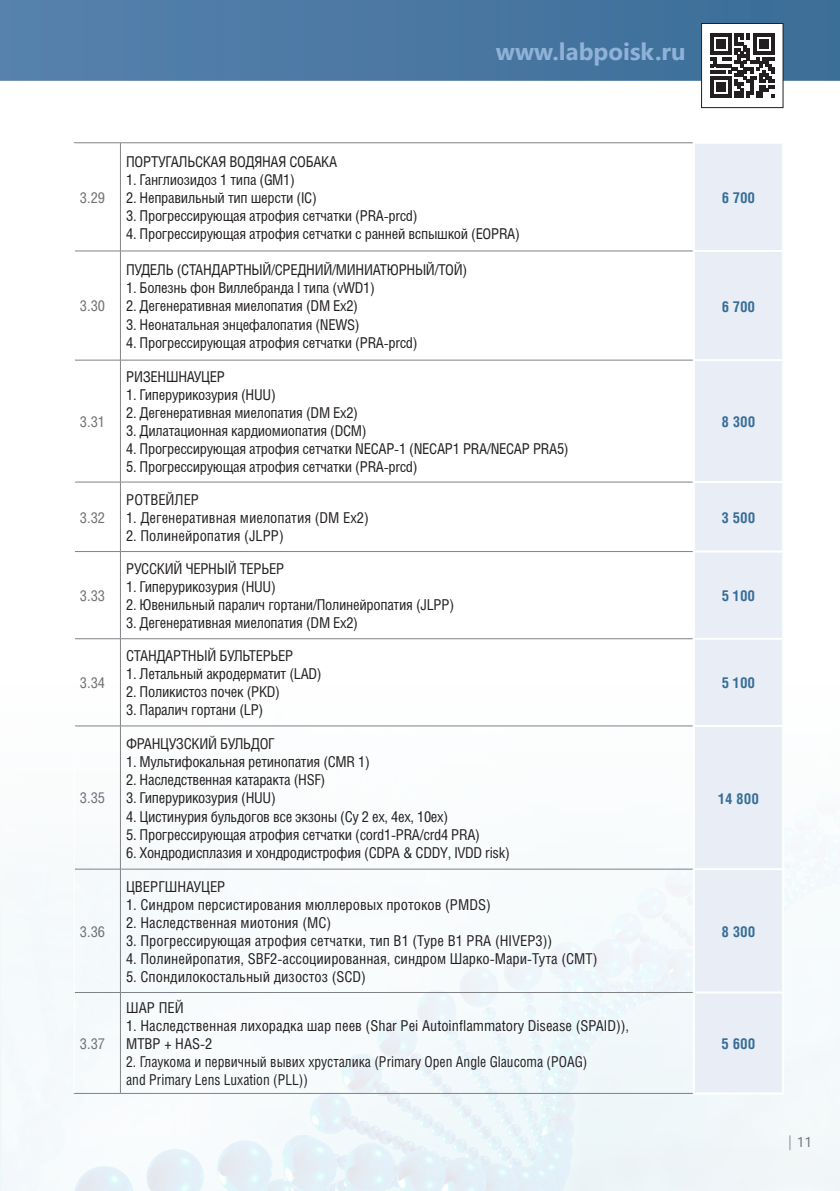
<style>
.page{position:relative;width:840px;height:1191px;background:#fff}
.page>*{position:absolute;margin:0;border:0;box-sizing:border-box;transform-origin:0 0}
.t1{font:700 24px "Segoe UI";color:#90b2d9}
.t2{font:15px "Helios Cond";letter-spacing:-.02em;color:#231f20}
.t3{font:15px "Helios Cond C";letter-spacing:-.02em;color:#231f20}
.t4{font:15px/18px "Helios Cond C";color:#231f20}
.t5{font:15px/18px "Helios Cond C";color:#231f20;scale:.94 1}
.t6{font:700 15px "Helios Cond C";color:#376d96}
.t7{font:15px "Helios Cond C";color:#6f7073}
.t8{font:14px "Segoe UI";color:#6f7073}
.s1{font-family:"Pragmatica C";font-style:italic}
</style>
<div class="page">
<img style="left:0;top:726px;width:839px;height:465px">
<svg style="left:0;top:0;width:839px;height:81px;background:#4a78a3"></svg>
<div style="left:701px;top:23px;width:81px;height:85px;background:#fff"></div>
<div style="left:701px;top:23px;width:81px;height:85px;border:1px solid #231f20"></div>
<svg style="left:710px;top:33px;width:64px;height:65px"></svg>
<div style="left:694px;top:144px;width:87px;height:948px;background:#e9eef6"></div>
<hr style="left:74px;top:142px;width:46px;height:1px;background:#808285">
<hr style="left:75px;top:251px;width:45px;height:1px;background:#808285">
<hr style="left:75px;top:551px;width:45px;height:1px;background:#808285">
<hr style="left:75px;top:638px;width:45px;height:1px;background:#808285">
<hr style="left:75px;top:725px;width:45px;height:1px;background:#808285">
<hr style="left:75px;top:868px;width:45px;height:1px;background:#808285">
<hr style="left:75px;top:360px;width:45px;height:1px;background:#808285">
<hr style="left:75px;top:482px;width:45px;height:1px;background:#808285">
<hr style="left:75px;top:992px;width:45px;height:1px;background:#808285">
<hr style="left:74px;top:1093px;width:46px;height:1px;background:#808285">
<hr style="left:120px;top:482px;width:1px;height:69px;background:#808285">
<hr style="left:120px;top:552px;width:1px;height:86px;background:#808285">
<hr style="left:120px;top:639px;width:1px;height:86px;background:#808285">
<hr style="left:120px;top:143px;width:1px;height:108px;background:#808285">
<hr style="left:120px;top:726px;width:1px;height:143px;background:#808285">
<hr style="left:120px;top:251px;width:1px;height:109px;background:#808285">
<hr style="left:120px;top:869px;width:1px;height:123px;background:#808285">
<hr style="left:120px;top:360px;width:1px;height:122px;background:#808285">
<hr style="left:120px;top:992px;width:1px;height:101px;background:#808285">
<hr style="left:120px;top:142px;width:572px;height:1px;background:#808285">
<hr style="left:120px;top:251px;width:572px;height:1px;background:#808285">
<hr style="left:120px;top:360px;width:572px;height:1px;background:#808285">
<hr style="left:120px;top:482px;width:572px;height:1px;background:#808285">
<hr style="left:120px;top:551px;width:572px;height:1px;background:#808285">
<hr style="left:120px;top:638px;width:572px;height:1px;background:#808285">
<hr style="left:120px;top:725px;width:572px;height:1px;background:#808285">
<hr style="left:120px;top:868px;width:572px;height:1px;background:#808285">
<hr style="left:120px;top:992px;width:572px;height:1px;background:#808285">
<hr style="left:120px;top:1093px;width:572px;height:1px;background:#808285">
<hr style="left:74px;top:726px;width:1px;height:143px;background:#fff">
<hr style="left:74px;top:869px;width:1px;height:123px;background:#fff">
<hr style="left:74px;top:992px;width:1px;height:101px;background:#fff">
<hr style="left:692px;top:250px;width:91px;height:2px;background:#fff">
<hr style="left:692px;top:550px;width:91px;height:2px;background:#fff">
<hr style="left:692px;top:359px;width:91px;height:2px;background:#fff">
<hr style="left:692px;top:638px;width:91px;height:2px;background:#fff">
<hr style="left:692px;top:725px;width:91px;height:2px;background:#fff">
<hr style="left:692px;top:727px;width:2px;height:141px;background:#fff">
<hr style="left:781px;top:727px;width:2px;height:141px;background:#fff">
<hr style="left:692px;top:868px;width:91px;height:2px;background:#fff">
<hr style="left:692px;top:870px;width:2px;height:121px;background:#fff">
<hr style="left:781px;top:870px;width:2px;height:121px;background:#fff">
<hr style="left:692px;top:991px;width:91px;height:2px;background:#fff">
<hr style="left:692px;top:993px;width:2px;height:99px;background:#fff">
<hr style="left:781px;top:993px;width:2px;height:99px;background:#fff">
<hr style="left:692px;top:481px;width:91px;height:2px;background:#fff">
<hr style="left:692px;top:1092px;width:91px;height:2px;background:#fff">
<h1 class="t1" style="left:495px;top:29px;width:191px">www.labpoisk.ru</h1>
<p class="t7" style="left:80px;top:188px;width:27px">3.29</p>
<p class="t2" style="left:126px;top:152px;width:212px">ПОРТУГАЛЬСКАЯ ВОДЯНАЯ СОБАКА</p>
<p class="t2" style="left:126px;top:170px;width:170px">1. Ганглиозидоз 1 типа (GM1)</p>
<p class="t2" style="left:126px;top:188px;width:192px">2. Неправильный тип шерсти (IC)</p>
<p class="t2" style="left:126px;top:206px;width:293px">3. Прогрессирующая атрофия сетчатки (PRA-prcd)</p>
<p class="t2" style="left:126px;top:224px;width:395px">4. Прогрессирующая атрофия сетчатки с ранней вспышкой (EOPRA)</p>
<p class="t6" style="left:721px;top:189px;width:35px">6 700</p>
<p class="t7" style="left:80px;top:297px;width:27px">3.30</p>
<p class="t2" style="left:126px;top:261px;width:342px">ПУДЕЛЬ (СТАНДАРТНЫЙ/СРЕДНИЙ/МИНИАТЮРНЫЙ/ТОЙ)</p>
<p class="t2" style="left:126px;top:279px;width:250px">1. Болезнь фон Виллебранда I типа (vWD1)</p>
<p class="t2" style="left:126px;top:297px;width:233px">2. Дегенеративная миелопатия (DM Ex2)</p>
<p class="t2" style="left:126px;top:315px;width:235px">3. Неонатальная энцефалопатия (NEWS)</p>
<p class="t2" style="left:126px;top:333px;width:293px">4. Прогрессирующая атрофия сетчатки (PRA-prcd)</p>
<p class="t6" style="left:721px;top:297px;width:35px">6 700</p>
<p class="t7" style="left:80px;top:413px;width:27px">3.31</p>
<p class="t2" style="left:126px;top:368px;width:100px">РИЗЕНШНАУЦЕР</p>
<p class="t2" style="left:126px;top:386px;width:151px">1. Гиперурикозурия (HUU)</p>
<p class="t2" style="left:126px;top:404px;width:233px">2. Дегенеративная миелопатия (DM Ex2)</p>
<p class="t2" style="left:126px;top:422px;width:242px">3. Дилатационная кардиомиопатия (DCM)</p>
<p class="t2" style="left:126px;top:440px;width:444px">4. Прогрессирующая атрофия сетчатки NECAP-1 (NECAP1 PRA/NECAP PRA5)</p>
<p class="t2" style="left:126px;top:458px;width:293px">5. Прогрессирующая атрофия сетчатки (PRA-prcd)</p>
<p class="t6" style="left:721px;top:413px;width:35px">8 300</p>
<p class="t7" style="left:80px;top:508px;width:27px">3.32</p>
<p class="t4" style="left:126px;top:490px;width:74px">РОТВЕЙЛЕР</p>
<p class="t4" style="left:126px;top:508px;width:244px">1. Дегенеративная миелопатия (DM Ex2)</p>
<p class="t4" style="left:126px;top:526px;width:159px">2. Полинейропатия (JLPP)</p>
<p class="t6" style="left:721px;top:508px;width:35px">3 500</p>
<p class="t7" style="left:80px;top:587px;width:27px">3.33</p>
<p class="t3" style="left:126px;top:560px;width:160px">РУССКИЙ ЧЕРНЫЙ ТЕРЬЕР</p>
<p class="t3" style="left:126px;top:578px;width:151px">1. Гиперурикозурия (HUU)</p>
<p class="t3" style="left:126px;top:596px;width:329px">2. Ювенильный паралич гортани/Полинейропатия (JLPP)</p>
<p class="t3" style="left:126px;top:614px;width:233px">3. Дегенеративная миелопатия (DM Ex2)</p>
<p class="t6" style="left:721px;top:587px;width:35px">5 100</p>
<p class="t7" style="left:80px;top:674px;width:27px">3.34</p>
<p class="t3" style="left:126px;top:647px;width:169px">СТАНДАРТНЫЙ БУЛЬТЕРЬЕР</p>
<p class="t3" style="left:126px;top:665px;width:197px">1. Летальный акродерматит (LAD)</p>
<p class="t3" style="left:126px;top:683px;width:155px">2. Поликистоз почек (PKD)</p>
<p class="t3" style="left:126px;top:701px;width:139px">3. Паралич гортани (LP)</p>
<p class="t6" style="left:721px;top:674px;width:35px">5 100</p>
<p class="t7" style="left:80px;top:789px;width:27px">3.35</p>
<p class="t3" style="left:126px;top:735px;width:150px">ФРАНЦУЗСКИЙ БУЛЬДОГ</p>
<p class="t3" style="left:126px;top:753px;width:245px">1. Мультифокальная ретинопатия (CMR 1)</p>
<p class="t3" style="left:126px;top:771px;width:201px">2. Наследственная катаракта (HSF)</p>
<p class="t3" style="left:126px;top:789px;width:151px">3. Гиперурикозурия (HUU)</p>
<p class="t3" style="left:126px;top:807px;width:323px">4. Цистинурия бульдогов все экзоны (Cy 2 ex, 4ex, 10ex)</p>
<p class="t3" style="left:126px;top:825px;width:355px">5. Прогрессирующая атрофия сетчатки (cord1-PRA/crd4 PRA)</p>
<p class="t3" style="left:126px;top:843px;width:385px">6. Хондродисплазия и хондродистрофия (CDPA &amp; CDDY, IVDD risk)</p>
<p class="t6" style="left:717px;top:789px;width:42px">14 800</p>
<p class="t7" style="left:80px;top:922px;width:27px">3.36</p>
<p class="t4" style="left:126px;top:877px;width:101px">ЦВЕРГШНАУЦЕР</p>
<p class="t4" style="left:126px;top:895px;width:366px">1. Синдром персистирования мюллеровых протоков (PMDS)</p>
<p class="t4" style="left:126px;top:913px;width:206px">2. Наследственная миотония (MC)</p>
<p class="t4" style="left:126px;top:931px;width:427px">3. Прогрессирующая атрофия сетчатки, тип В1 (Type B1 PRA (HIVEP3))</p>
<p class="t4" style="left:126px;top:949px;width:472px">4. Полинейропатия, SBF2-ассоциированная, синдром Шарко-Мари-Тута (CMT)</p>
<p class="t4" style="left:126px;top:967px;width:241px">5. Спондилокостальный дизостоз (SCD)</p>
<p class="t6" style="left:721px;top:922px;width:35px">8 300</p>
<p class="t7" style="left:80px;top:1034px;width:27px">3.37</p>
<p class="t4" style="left:126px;top:998px;width:59px">ШАР ПЕЙ</p>
<p class="t4" style="left:126px;top:1016px;width:504px">1. Наследственная лихорадка шар пеев (Shar Pei Autoinflammatory Disease (SPAID)),<br>MTBP + HAS-2</p>
<p class="t5" style="left:126px;top:1052px;width:492px">2. Глаукома и первичный вывих хрусталика (Primary Open Angle Glaucoma (POAG) and Primary Lens Luxation (PLL))</p>
<p class="t6" style="left:721px;top:1034px;width:35px">5 600</p>
<p class="t8" style="left:786px;top:1128px;width:27px"><span class="s1">|</span> 11</p>
</div>
